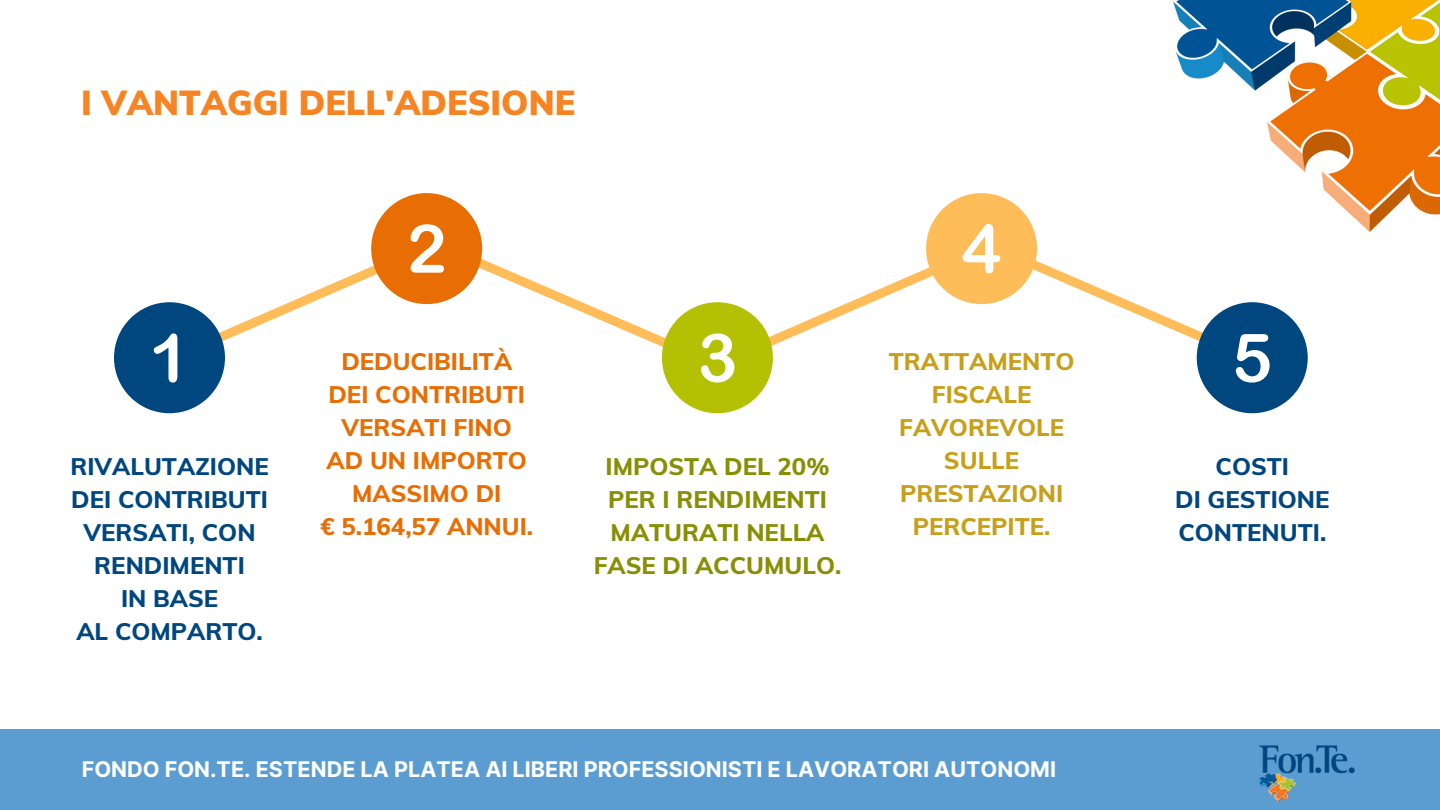
<style>
.page{position:relative;width:1440px;height:810px;background:#fff}
.page>*{position:absolute;margin:0;border:0;box-sizing:border-box;transform-origin:0 0}
.t1{font:900 34px "Muli";color:#f68422}
.t2{font:800 24px/33px "Muli";color:#00467f;text-align:center}
.t3{font:800 24px/33px "Muli";color:#e86d03;text-align:center}
.t4{font:800 24px/33px "Muli";color:#878f05;text-align:center}
.t5{font:800 24px/33px "Muli";color:#c89f19;text-align:center}
.t6{font:700 21.6px "Inter";color:#fff}
</style>
<div class="page">
<div style="left:0;top:729px;width:1440px;height:81px;background:#5c9dd1"></div>
<img style="left:1259px;top:745px;width:96px;height:57px">
<div style="left:1296px;top:776px;width:61px;height:27px;background:#5c9dd1"></div>
<img style="left:1174px;top:0;width:266px;height:231px">
<div style="left:371px;top:193px;width:111px;height:111px;background:#e86d03;border-radius:50%"></div>
<div style="left:114px;top:302px;width:111px;height:111px;background:#00467f;border-radius:50%"></div>
<div style="left:662px;top:302px;width:111px;height:111px;background:#b4c003;border-radius:50%"></div>
<div style="left:926px;top:193px;width:111px;height:111px;background:#ffbd59;border-radius:50%"></div>
<div style="left:1197px;top:302px;width:111px;height:111px;background:#00467f;border-radius:50%"></div>
<svg style="left:154px;top:224px;width:1116px;height:159px"></svg>
<p class="t1" style="left:81px;top:80px;width:496px">I VANTAGGI DELL'ADESIONE</p>
<p class="t2" style="left:70px;top:450px;width:200px">RIVALUTAZIONE<br>DEI CONTRIBUTI<br>VERSATI, CON<br>RENDIMENTI</p>
<p class="t2" style="left:121px;top:582px;width:99px">IN BASE</p>
<p class="t2" style="left:76px;top:615px;width:188px">AL COMPARTO.</p>
<p class="t3" style="left:328px;top:344px;width:198px">DEDUCIBILITÀ<br>DEI CONTRIBUTI<br>VERSATI FINO</p>
<p class="t3" style="left:327px;top:443px;width:202px">AD UN IMPORTO<br>MASSIMO DI</p>
<p class="t3" style="left:320px;top:509px;width:214px">€ 5.164,57 ANNUI.</p>
<p class="t4" style="left:594px;top:450px;width:249px">IMPOSTA DEL 20%<br>PER I RENDIMENTI<br>MATURATI NELLA<br>FASE DI ACCUMULO.</p>
<p class="t5" style="left:889px;top:344px;width:187px">TRATTAMENTO<br>FISCALE<br>FAVOREVOLE<br>SULLE<br>PRESTAZIONI<br>PERCEPITE.</p>
<p class="t6" style="left:82px;top:756px;width:976px">FONDO FON.TE. ESTENDE LA PLATEA AI LIBERI PROFESSIONISTI E LAVORATORI AUTONOMI</p>
<p class="t2" style="left:1216px;top:450px;width:75px">COSTI</p>
<p class="t2" style="left:1175px;top:483px;width:156px;text-align:left">DI GESTIONE<br>CONTENUTI.</p>
</div>
